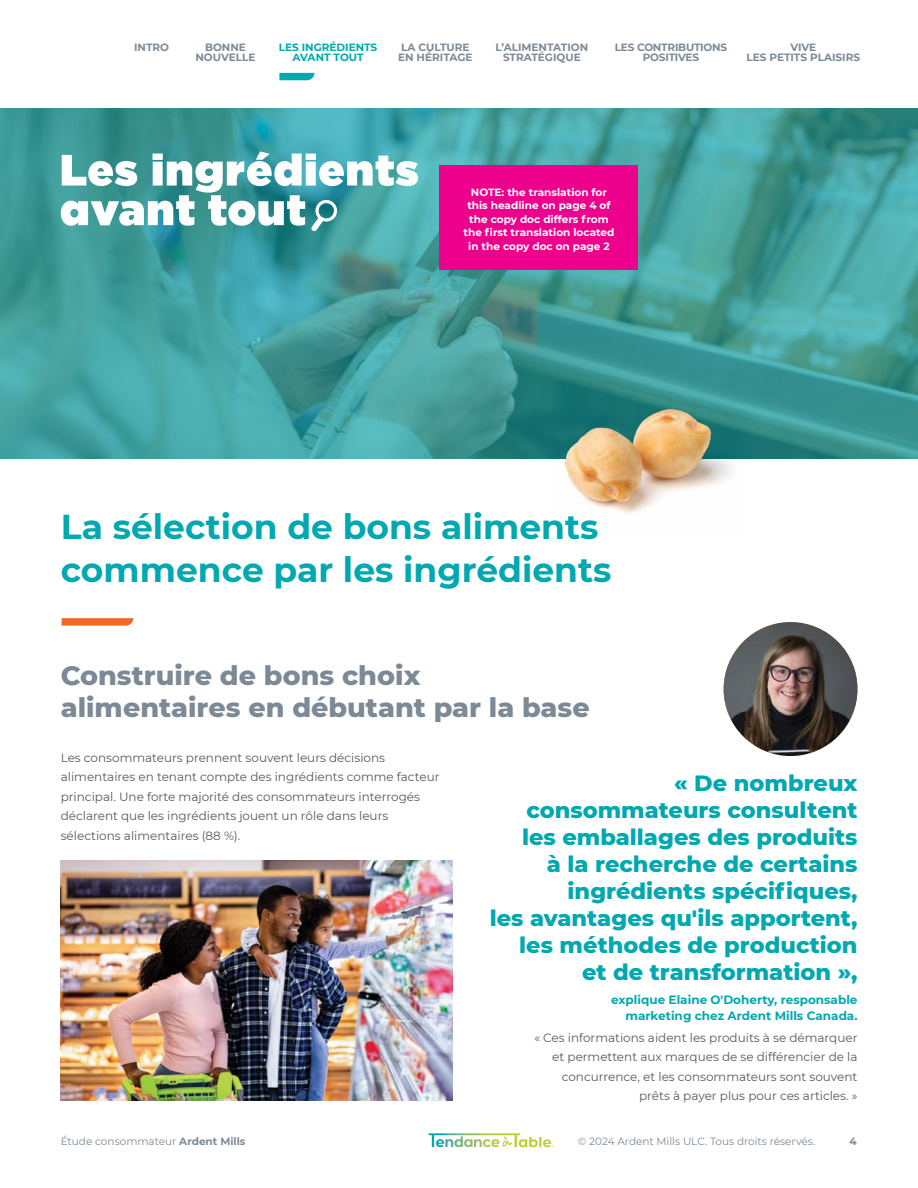
<style>
.page{position:relative;width:918px;height:1188px;background:#fff}
.page>*{position:absolute;margin:0;border:0;box-sizing:border-box;transform-origin:0 0}
.t1{font:700 34.5px/43.2px "Montserrat";color:#00a8b0}
.t2{font:800 27px/32.4px "Montserrat";color:#7c8a97}
.t3{font:800 22.5px/27px "Montserrat";color:#00a8b0;text-align:right}
.t4{font:12px/19.5px "Montserrat";color:#58595b}
.t5{font:700 12px/16.5px "Montserrat";color:#00a8b0;text-align:right}
.t6{font:700 10.5px/13.5px "Montserrat";color:#fff;text-align:center}
.t7{font:700 10.5px/10.5px "Montserrat";color:#7c8a97;text-align:center}
.t8{font:10.5px "Montserrat";color:#7c8a97}
.t9{font:700 10.5px/10.5px "Montserrat";letter-spacing:-.02em;color:#7c8a97;text-align:center}
.t10{font:700 10.5px/10.5px "Montserrat";color:#00a8b0;text-align:center}
.s1{font-weight:700}
</style>
<div class="page">
<img style="left:61px;top:860px;width:391px;height:240px">
<img style="left:0;top:108px;width:918px;height:351px">
<img style="left:552px;top:383px;width:196px;height:130px">
<img style="left:724px;top:622px;width:134px;height:134px;border-radius:67px">
<svg style="left:61px;top:151px;width:357px;height:80px"></svg>
<div style="left:440px;top:165px;width:198px;height:105px;background:#ec008c"></div>
<svg style="left:279px;top:73px;width:35px;height:7px"></svg>
<svg style="left:62px;top:618px;width:71px;height:8px"></svg>
<svg style="left:429px;top:1133px;width:125px;height:14px"></svg>
<p class="t7" style="left:196px;top:41px;width:62px">BONNE<br>NOUVELLE</p>
<p class="t10" style="left:279px;top:41px;width:100px">LES INGRÉDIENTS<br>AVANT TOUT</p>
<p class="t7" style="left:134px;top:41px;width:36px">INTRO</p>
<p class="t7" style="left:398px;top:41px;width:76px;text-align:left">LA CULTURE<br>EN HÉRITAGE</p>
<p class="t7" style="left:496px;top:41px;width:94px">L’ALIMENTATION<br>STRATÉGIQUE</p>
<p class="t9" style="left:615px;top:41px;width:114px">LES CONTRIBUTIONS<br>POSITIVES</p>
<p class="t7" style="left:746px;top:41px;width:115px">VIVE<br>LES PETITS PLAISIRS</p>
<p class="t6" style="left:463px;top:185px;width:152px">NOTE: the translation for this headline on page 4 of the copy doc differs from the first translation located in the copy doc on page 2</p>
<h1 class="t1" style="left:61px;top:504px;width:552px">La sélection de bons aliments commence par les ingrédients</h1>
<h2 class="t2" style="left:61px;top:658px;width:530px">Construire de bons choix alimentaires en débutant par la base</h2>
<p class="t4" style="left:61px;top:747px;width:380px">Les consommateurs prennent souvent leurs décisions alimentaires en tenant compte des ingrédients comme facteur principal. Une forte majorité des consommateurs interrogés déclarent que les ingrédients jouent un rôle dans leurs sélections alimentaires (88 %).</p>
<h3 class="t3" style="left:490px;top:769px;width:369px">« De nombreux consommateurs consultent les emballages des produits<br>à la recherche de certains ingrédients spécifiques,<br>les avantages qu'ils apportent, les méthodes de production et de transformation »,</h3>
<p class="t5" style="left:611px;top:991px;width:248px">explique Elaine O'Doherty, responsable marketing chez Ardent Mills Canada.</p>
<p class="t4" style="left:534px;top:1027px;width:325px;text-align:right">« Ces informations aident les produits à se démarquer et permettent aux marques de se différencier de la concurrence, et les consommateurs sont souvent prêts à payer plus pour ces articles. »</p>
<p class="t8" style="left:61px;top:1134px;width:186px">Étude consommateur <span class="s1">Ardent Mills</span></p>
<p class="t8" style="left:578px;top:1134px;width:239px">© 2024 Ardent Mills ULC. Tous droits réservés.</p>
<p class="t7" style="left:850px;top:1136px;width:9px">4</p>
</div>
